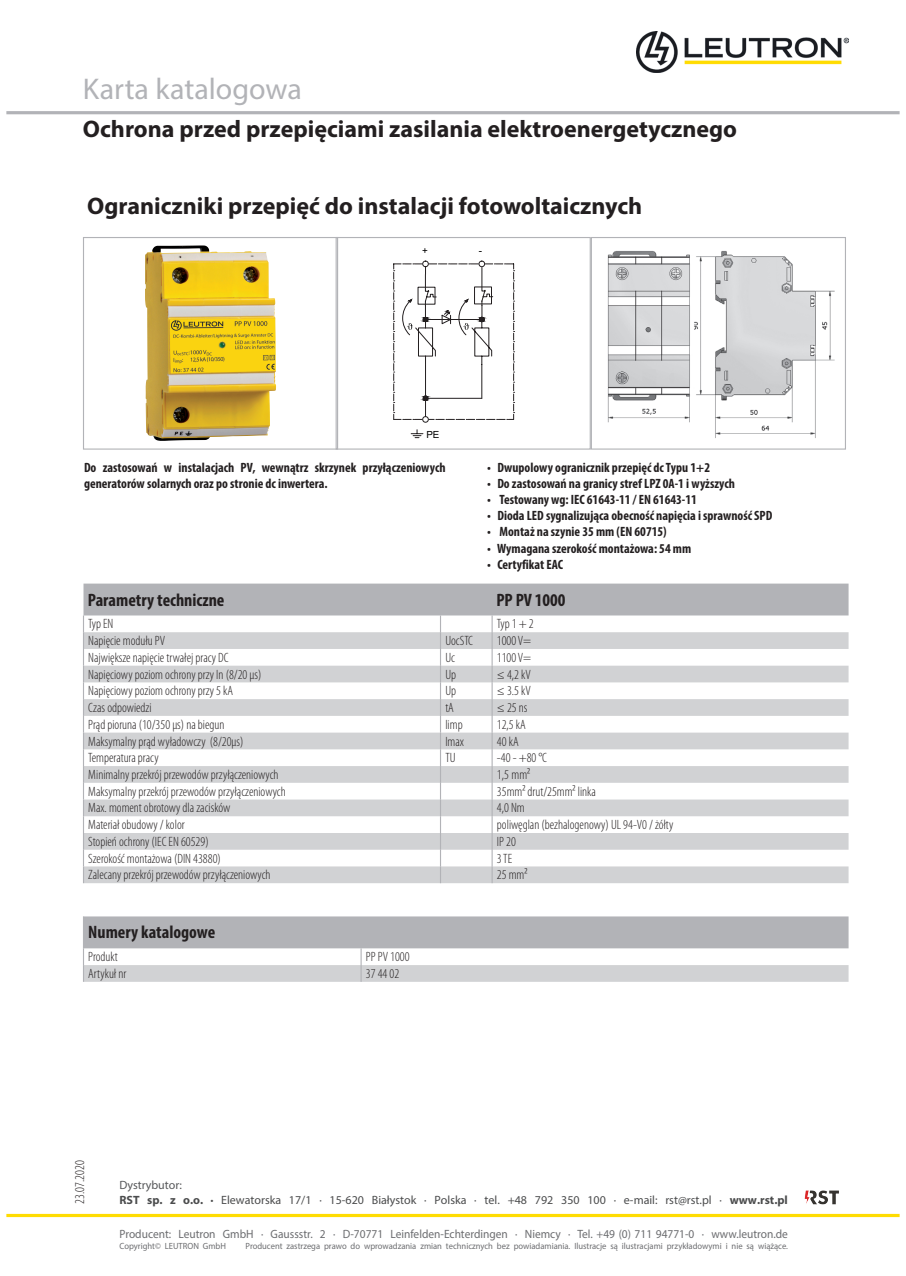
<style>
.page{position:relative;width:906px;height:1276px;background:#fff}
.page>*{position:absolute;margin:0;border:0;box-sizing:border-box;transform-origin:0 0}
.t1{font:30px "Myriad Pro";color:#b2b3b7}
.t2{font:700 24px "Myriad Pro";color:#231f20}
.t3{font:700 condensed 18px "Myriad Pro";color:#231f20}
.t4{font:300 condensed 13.5px "Myriad Pro";color:#231f20}
.t5{font:700 condensed 13.5px/16.2px "Myriad Pro";color:#231f20}
.t6{font:12px/14.4px "Myriad Pro";color:#4b4c4d}
.t7{font:12px "Myriad Pro";color:#6c6d70;scale:.95 1}
.t8{font:9.75px "Arial";color:#000}
.t9{font:9px "Myriad Pro";color:#6c6d70;scale:.95 1}
.s1{color:#57585a}
.s2{font-weight:700}
</style>
<div class="page">
<hr style="left:6px;top:1214px;width:893px;height:3px;background:#ffdc01">
<img style="left:804px;top:1190px;width:35px;height:15px">
<img style="left:636px;top:31px;width:212px;height:42px">
<hr style="left:6px;top:111px;width:893px;height:3px;background:#b2b3b7">
<img style="left:145px;top:245px;width:131px;height:196px">
<div style="left:83px;top:237px;width:255px;height:212px;border:1px solid #b2b3b7"></div>
<svg style="left:83px;top:583px;width:765px;height:300px"></svg>
<svg style="left:83px;top:916px;width:765px;height:66px"></svg>
<svg style="left:411px;top:430px;width:12px;height:8px"></svg>
<svg style="left:393px;top:260px;width:121px;height:162px"></svg>
<div style="left:335px;top:237px;width:256px;height:212px;border:1px solid #b2b3b7"></div>
<img style="left:607px;top:251px;width:228px;height:187px">
<div style="left:591px;top:237px;width:255px;height:212px;border:1px solid #b2b3b7"></div>
<h1 class="t1" style="left:83px;top:70px;width:220px">Karta katalogowa</h1>
<h2 class="t2" style="left:83px;top:114px;width:655px">Ochrona przed przepięciami zasilania elektroenergetycznego</h2>
<h2 class="t2" style="left:87px;top:190px;width:556px">Ograniczniki przepięć do instalacji fotowoltaicznych</h2>
<p class="t8" style="left:422px;top:244px;width:7px">+</p>
<p class="t8" style="left:479px;top:244px;width:5px">-</p>
<p class="t8" style="left:426px;top:428px;width:15px">PE</p>
<p class="t5" style="left:84px;top:458px;width:363px">Do zastosowań w instalacjach PV, wewnątrz skrzynek przyłączeniowych generatorów solarnych oraz po stronie dc inwertera.</p>
<p class="t5" style="left:487px;top:458px;width:225px">• Dwupolowy ogranicznik przepięć dc Typu 1+2</p>
<p class="t5" style="left:487px;top:475px;width:249px">• Do zastosowań na granicy stref LPZ 0A-1 i wyższych</p>
<p class="t5" style="left:487px;top:491px;width:211px">• Testowany wg: IEC 61643-11 / EN 61643-11</p>
<p class="t5" style="left:487px;top:507px;width:287px">• Dioda LED sygnalizująca obecność napięcia i sprawność SPD</p>
<p class="t5" style="left:487px;top:523px;width:181px">• Montaż na szynie 35 mm (EN 60715)</p>
<p class="t5" style="left:487px;top:539px;width:206px">• Wymagana szerokość montażowa: 54 mm</p>
<p class="t5" style="left:487px;top:556px;width:78px">• Certyfikat EAC</p>
<h3 class="t3" style="left:88px;top:588px;width:138px">Parametry techniczne</h3>
<h3 class="t3" style="left:496px;top:588px;width:71px">PP PV 1000</h3>
<p class="t4" style="left:88px;top:617px;width:27px">Typ EN</p>
<p class="t4" style="left:497px;top:617px;width:38px">Typ 1 + 2</p>
<p class="t4" style="left:88px;top:633px;width:78px">Napięcie modułu PV</p>
<p class="t4" style="left:445px;top:633px;width:29px">UocSTC</p>
<p class="t4" style="left:497px;top:633px;width:36px">1000 V=</p>
<p class="t4" style="left:88px;top:650px;width:142px">Największe napięcie trwałej pracy DC</p>
<p class="t4" style="left:445px;top:650px;width:11px">Uc</p>
<p class="t4" style="left:497px;top:650px;width:36px">1100 V=</p>
<p class="t4" style="left:88px;top:667px;width:175px">Napięciowy poziom ochrony przy In (8/20 µs)</p>
<p class="t4" style="left:445px;top:667px;width:12px">Up</p>
<p class="t4" style="left:497px;top:667px;width:35px">≤ 4,2 kV</p>
<p class="t4" style="left:88px;top:683px;width:146px">Napięciowy poziom ochrony przy 5 kA</p>
<p class="t4" style="left:445px;top:683px;width:12px">Up</p>
<p class="t4" style="left:497px;top:683px;width:35px">≤ 3.5 kV</p>
<p class="t4" style="left:88px;top:700px;width:65px">Czas odpowiedzi</p>
<p class="t4" style="left:445px;top:700px;width:10px">tA</p>
<p class="t4" style="left:497px;top:700px;width:32px">≤ 25 ns</p>
<p class="t4" style="left:88px;top:717px;width:138px">Prąd pioruna (10/350 µs) na biegun</p>
<p class="t4" style="left:445px;top:717px;width:19px">Iimp</p>
<p class="t4" style="left:497px;top:717px;width:30px">12,5 kA</p>
<p class="t4" style="left:88px;top:734px;width:157px">Maksymalny prąd wyładowczy (8/20µs)</p>
<p class="t4" style="left:445px;top:734px;width:20px">Imax</p>
<p class="t4" style="left:497px;top:734px;width:23px">40 kA</p>
<p class="t4" style="left:88px;top:750px;width:72px">Temperatura pracy</p>
<p class="t4" style="left:445px;top:750px;width:12px">TU</p>
<p class="t4" style="left:497px;top:750px;width:52px">-40 - +80 °C</p>
<p class="t4" style="left:88px;top:767px;width:192px">Minimalny przekrój przewodów przyłączeniowych</p>
<p class="t4" style="left:497px;top:767px;width:35px">1,5 mm²</p>
<p class="t4" style="left:88px;top:784px;width:199px">Maksymalny przekrój przewodów przyłączeniowych</p>
<p class="t4" style="left:497px;top:784px;width:101px">35mm² drut/25mm² linka</p>
<p class="t4" style="left:88px;top:801px;width:144px">Max. moment obrotowy dla zacisków</p>
<p class="t4" style="left:497px;top:801px;width:29px">4,0 Nm</p>
<p class="t4" style="left:88px;top:817px;width:98px">Materiał obudowy / kolor</p>
<p class="t4" style="left:497px;top:817px;width:178px">poliwęglan (bezhalogenowy) UL 94-V0 / żółty</p>
<p class="t4" style="left:88px;top:834px;width:122px">Stopień ochrony (IEC EN 60529)</p>
<p class="t4" style="left:497px;top:834px;width:20px">IP 20</p>
<p class="t4" style="left:88px;top:851px;width:134px">Szerokość montażowa (DIN 43880)</p>
<p class="t4" style="left:497px;top:851px;width:17px">3 TE</p>
<p class="t4" style="left:88px;top:867px;width:184px">Zalecany przekrój przewodów przyłączeniowych</p>
<p class="t4" style="left:497px;top:867px;width:32px">25 mm²</p>
<h3 class="t3" style="left:88px;top:921px;width:128px">Numery katalogowe</h3>
<p class="t4" style="left:88px;top:949px;width:31px">Produkt</p>
<p class="t4" style="left:366px;top:949px;width:45px">PP PV 1000</p>
<p class="t4" style="left:88px;top:966px;width:40px">Artykuł nr</p>
<p class="t4" style="left:366px;top:966px;width:35px">37 44 02</p>
<p class="t4" style="left:73px;top:1203px;width:45px;rotate:-90deg">23.07.2020</p>
<p class="t6" style="left:119px;top:1178px;width:670px"><span class="s1">Dystrybutor:<br></span><span class="s2">RST sp. z o.o. ·</span> Elewatorska 17/1 · 15-620 Białystok · Polska · tel. +48 792 350 100 · e-mail: rst@rst.pl · <span class="s2">www.rst.pl</span></p>
<p class="t7" style="left:119px;top:1226px;width:705px">Producent: Leutron GmbH · Gaussstr. 2 · D-70771 Leinfelden-Echterdingen · Niemcy · Tel. +49 (0) 711 94771-0 · www.leutron.de</p>
<p class="t9" style="left:119px;top:1240px;width:114px">Copyright© LEUTRON GmbH</p>
<p class="t9" style="left:246px;top:1240px;width:572px">Producent zastrzega prawo do wprowadzania zmian technicznych bez powiadamiania. Ilustracje są ilustracjami przykładowymi i nie są wiążące.</p>
</div>
